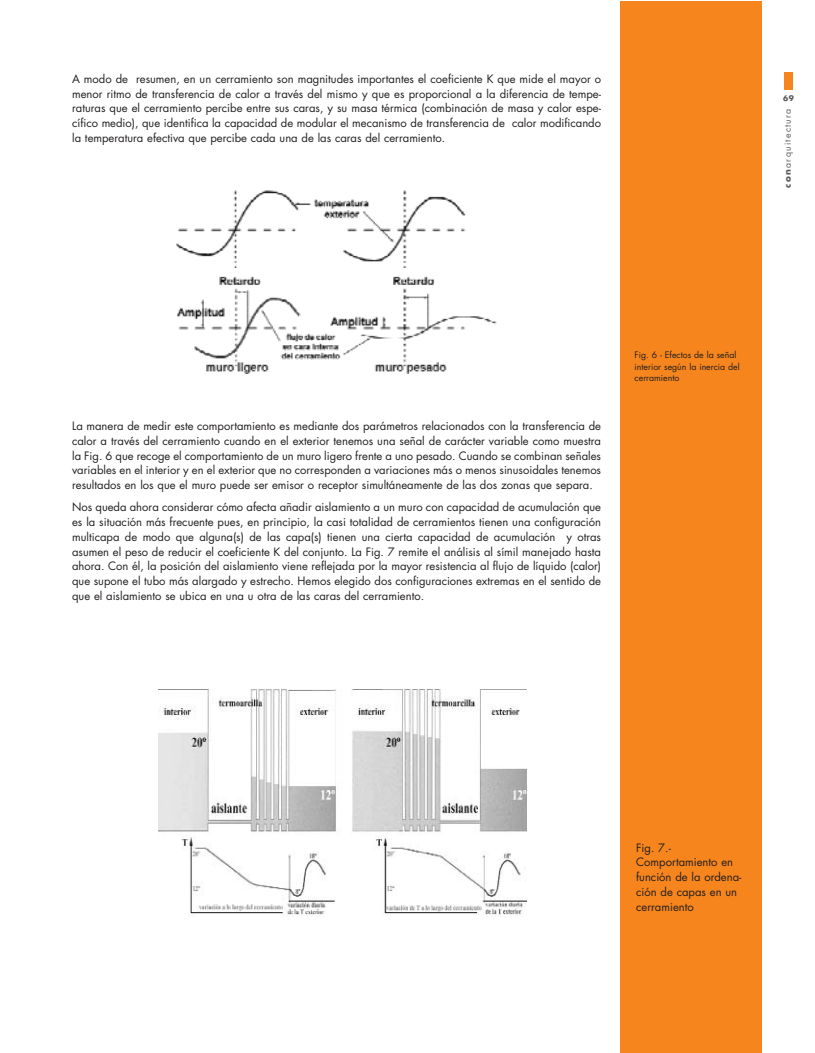
<style>
.page{position:relative;width:815px;height:1053px;background:#fff}
.page>*{position:absolute;margin:0;border:0;box-sizing:border-box;transform-origin:0 0}
.t1{font:11.25px/14.8px "Futura";color:#231f1f;text-align:justify}
.t2{font:8.75px/11.5px "Futura";color:#231f1f}
.t3{font:8.75px "Futura";letter-spacing:.15em;color:#57585b}
.t4{font:700 7.5px "Futura";color:#57585b}
.s1{font-weight:700}
</style>
<div class="page">
<div style="left:784px;top:72px;width:9px;height:18px;background:#f6851e"></div>
<div style="left:620px;top:1px;width:142px;height:1051px;background:#f6851e"></div>
<img style="left:159px;top:689px;width:368px;height:227px">
<img style="left:176px;top:190px;width:321px;height:184px">
<p class="t1" style="left:72px;top:72px;width:531px">A modo de resumen, en un cerramiento son magnitudes importantes el coeficiente K que mide el mayor o menor ritmo de transferencia de calor a través del mismo y que es proporcional a la diferencia de tempe&shy;raturas que el cerramiento percibe entre sus caras, y su masa térmica (combinación de masa y calor espe&shy;cífico medio), que identifica la capacidad de modular el mecanismo de transferencia de calor modificando la temperatura efectiva que percibe cada una de las caras del cerramiento.</p>
<p class="t4" style="left:783px;top:95px;width:12px">69</p>
<p class="t3" style="left:784px;top:188px;width:81px;rotate:-90deg"><span class="s1">con</span>arquitectura</p>
<p class="t1" style="left:72px;top:419px;width:531px">La manera de medir este comportamiento es mediante dos parámetros relacionados con la transferencia de calor a través del cerramiento cuando en el exterior tenemos una señal de carácter variable como muestra la Fig. 6 que recoge el comportamiento de un muro ligero frente a uno pesado. Cuando se combinan señales variables en el interior y en el exterior que no corresponden a variaciones más o menos sinusoidales tenemos resultados en los que el muro puede ser emisor o receptor simultáneamente de las dos zonas que separa.</p>
<p class="t1" style="left:72px;top:501px;width:531px">Nos queda ahora considerar cómo afecta añadir aislamiento a un muro con capacidad de acumulación que es la situación más frecuente pues, en principio, la casi totalidad de cerramientos tienen una configuración multicapa de modo que alguna(s) de las capa(s) tienen una cierta capacidad de acumulación y otras asumen el peso de reducir el coeficiente K del conjunto. La Fig. 7 remite el análisis al símil manejado hasta ahora. Con él, la posición del aislamiento viene reflejada por la mayor resistencia al flujo de líquido (calor) que supone el tubo más alargado y estrecho. Hemos elegido dos configuraciones extremas en el sentido de que el aislamiento se ubica en una u otra de las caras del cerramiento.</p>
<p class="t2" style="left:635px;top:350px;width:107px">Fig. 6 - Efectos de la señal interior según la inercia del cerramiento</p>
<p class="t1" style="left:636px;top:841px;width:107px;text-align:left">Fig. 7.-<br>Comportamiento en función de la ordena&shy;ción de capas en un cerramiento</p>
</div>
